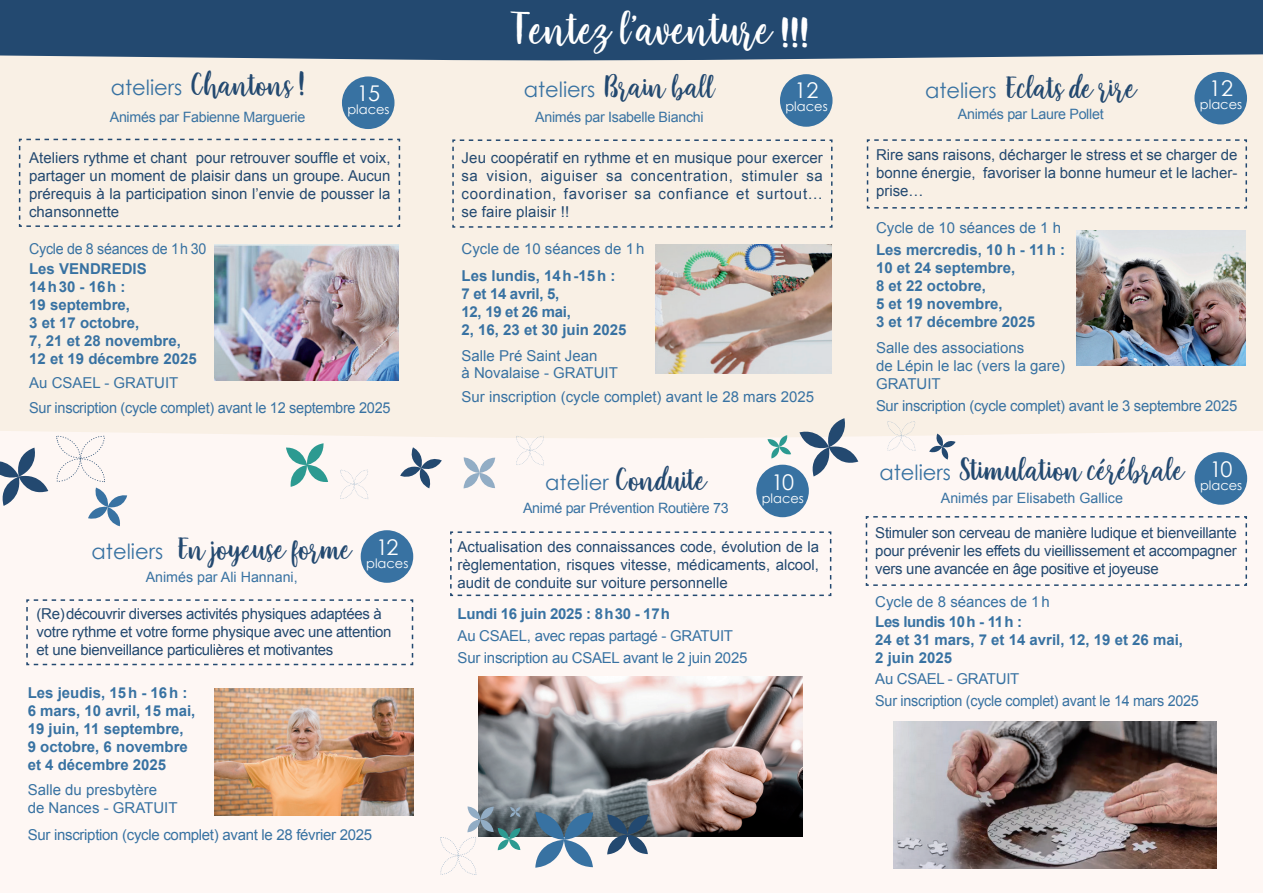
<style>
.page{position:relative;width:1263px;height:893px;background:#fef7f4}
.page>*{position:absolute;margin:0;border:0;box-sizing:border-box;transform-origin:0 0}
.t1{font:45.6px "Faradisa Script";color:#fff}
.t2{font:31.5px "Faradisa Script";color:#234970}
.t3{font:21.6px "Century Gothic";letter-spacing:-.05em;color:#fff}
.t4{font:15px/18px "Arial";color:#234970;text-align:justify}
.t5{font:700 15px/18px "Arial";color:#3872a2}
.t6{font:15px/25px "Arial";letter-spacing:-.02em;color:#3872a2}
.t7{font:15px/18px "Arial";color:#3872a2}
.t8{font:15px/18px "Arial";letter-spacing:-.02em;color:#234970}
.t9{font:700 15px "Arial";letter-spacing:-.02em;color:#3872a2}
.t10{font:15px "Arial";letter-spacing:-.02em;color:#3872a2;scale:.95 1}
.t11{font:14.25px "Arial";letter-spacing:-.02em;color:#3872a2}
.t12{font:14.25px "Arial";color:#3872a2}
.t13{font:13.05px "Century Gothic";color:#fff}
.s1{font-family:"Century Gothic";font-size:21px;color:#3872a2}
.s2{font-size:39.15px}
</style>
<div class="page">
<div style="left:0;top:62px;width:1263px;height:376px;background:#f9f0e5"></div>
<div style="left:866px;top:139px;width:382px;height:70px;background:#f9f0e5"></div>
<div style="left:1194px;top:72px;width:53px;height:52px;background:#3872a2;border-radius:50%"></div>
<img style="left:1077px;top:231px;width:169px;height:134px">
<svg style="left:400px;top:447px;width:42px;height:41px"></svg>
<div style="left:452px;top:139px;width:381px;height:89px;background:#f9f0e5"></div>
<div style="left:780px;top:74px;width:52px;height:53px;background:#3872a2;border-radius:50%"></div>
<img style="left:655px;top:245px;width:176px;height:129px">
<div style="left:342px;top:76px;width:52px;height:53px;background:#3872a2;border-radius:50%"></div>
<div style="left:18px;top:138px;width:383px;height:90px;background:#f9f0e5"></div>
<img style="left:214px;top:244px;width:185px;height:137px">
<svg style="left:0;top:0;width:1263px;height:62px;background:#305377"></svg>
<img style="left:214px;top:688px;width:199px;height:128px">
<svg style="left:56px;top:436px;width:49px;height:46px"></svg>
<svg style="left:340px;top:470px;width:29px;height:29px"></svg>
<svg style="left:516px;top:436px;width:29px;height:30px"></svg>
<svg style="left:887px;top:421px;width:29px;height:30px"></svg>
<div style="left:1194px;top:452px;width:53px;height:53px;background:#3872a2;border-radius:50%"></div>
<svg style="left:26px;top:599px;width:388px;height:67px"></svg>
<svg style="left:865px;top:516px;width:383px;height:70px"></svg>
<img style="left:893px;top:721px;width:323px;height:148px">
<svg style="left:0;top:448px;width:48px;height:58px"></svg>
<svg style="left:799px;top:418px;width:59px;height:58px"></svg>
<svg style="left:286px;top:443px;width:42px;height:44px"></svg>
<svg style="left:767px;top:435px;width:24px;height:23px"></svg>
<svg style="left:929px;top:434px;width:26px;height:26px"></svg>
<div style="left:756px;top:465px;width:53px;height:52px;background:#3872a2;border-radius:50%"></div>
<svg style="left:450px;top:531px;width:382px;height:66px"></svg>
<img style="left:479px;top:676px;width:323px;height:161px">
<svg style="left:607px;top:814px;width:41px;height:40px"></svg>
<svg style="left:440px;top:806px;width:80px;height:69px"></svg>
<svg style="left:535px;top:812px;width:58px;height:56px"></svg>
<svg style="left:88px;top:488px;width:39px;height:38px"></svg>
<div style="left:361px;top:530px;width:52px;height:53px;background:#3872a2;border-radius:50%"></div>
<svg style="left:463px;top:457px;width:32px;height:31px"></svg>
<h2 class="t2" style="left:111px;top:64px;width:195px"><span class="s1">ateliers</span> Chantons !</h2>
<p class="t11" style="left:110px;top:107px;width:197px">Animés par Fabienne Marguerie</p>
<h3 class="t3" style="left:357px;top:80px;width:25px">15</h3>
<p class="t13" style="left:347px;top:101px;width:44px">places</p>
<p class="t4" style="left:29px;top:148px;width:363px">Ateliers rythme et chant pour retrouver souffle et voix, partager un moment de plaisir dans un groupe. Aucun prérequis à la participation sinon l’envie de pousser la chansonnette</p>
<p class="t10" style="left:29px;top:238px;width:188px">Cycle de 8 séances de 1h 30</p>
<p class="t5" style="left:29px;top:260px;width:169px">Les VENDREDIS<br>14h30 - 16h :<br>19 septembre,<br>3 et 17 octobre,<br>7, 21 et 28 novembre,<br>12 et 19 décembre 2025</p>
<p class="t6" style="left:29px;top:370px;width:363px">Au CSAEL - GRATUIT<br>Sur inscription (cycle complet) avant le 12 septembre 2025</p>
<h2 class="t2" style="left:92px;top:527px;width:262px"><span class="s1">ateliers</span> En joyeuse forme</h2>
<p class="t12" style="left:146px;top:567px;width:154px">Animés par Ali Hannani,</p>
<p class="t8" style="left:37px;top:605px;width:356px">(Re)découvrir diverses activités physiques adaptées à votre rythme et votre forme physique avec une attention et une bienveillance particulières et motivantes</p>
<p class="t5" style="left:28px;top:684px;width:169px">Les jeudis, 15h - 16h :<br>6 mars, 10 avril, 15 mai,<br>19 juin, 11 septembre,<br>9 octobre, 6 novembre et 4 décembre 2025</p>
<p class="t7" style="left:28px;top:781px;width:151px">Salle du presbytère<br>de Nances - GRATUIT</p>
<p class="t6" style="left:28px;top:822px;width:346px">Sur inscription (cycle complet) avant le 28 février 2025</p>
<h3 class="t3" style="left:376px;top:534px;width:24px">12</h3>
<p class="t13" style="left:366px;top:555px;width:44px">places</p>
<h1 class="t1" style="left:510px;top:-2px;width:300px">Tentez l’aventure <span class="s2">!!!</span></h1>
<h2 class="t2" style="left:524px;top:65px;width:194px"><span class="s1">ateliers</span> Brain ball</h2>
<p class="t11" style="left:535px;top:107px;width:170px">Animés par Isabelle Bianchi</p>
<p class="t4" style="left:461px;top:149px;width:363px">Jeu coopératif en rythme et en musique pour exercer sa vision, aiguiser sa concentration, stimuler sa coordination, favoriser sa confiance et surtout… se faire plaisir !!</p>
<p class="t7" style="left:461px;top:240px;width:184px">Cycle de 10 séances de 1h</p>
<p class="t5" style="left:461px;top:267px;width:167px">Les lundis, 14h-15h :<br>7 et 14 avril, 5,<br>12, 19 et 26 mai,<br>2, 16, 23 et 30 juin 2025</p>
<p class="t7" style="left:461px;top:347px;width:158px;line-height:17.2px">Salle Pré Saint Jean<br>à Novalaise - GRATUIT</p>
<p class="t7" style="left:461px;top:388px;width:354px">Sur inscription (cycle complet) avant le 28 mars 2025</p>
<h3 class="t3" style="left:794px;top:77px;width:26px">12</h3>
<p class="t13" style="left:785px;top:99px;width:44px">places</p>
<h2 class="t2" style="left:545px;top:458px;width:163px"><span class="s1">atelier</span> Conduite</h2>
<h3 class="t3" style="left:772px;top:469px;width:24px">10</h3>
<p class="t13" style="left:762px;top:490px;width:44px">places</p>
<p class="t11" style="left:523px;top:498px;width:207px">Animé par Prévention Routière 73</p>
<p class="t4" style="left:458px;top:537px;width:363px">Actualisation des connaissances code, évolution de la règlementation, risques vitesse, médicaments, alcool, audit de conduite sur voiture personnelle</p>
<p class="t9" style="left:458px;top:603px;width:214px">Lundi 16 juin 2025 : 8h30 - 17h</p>
<p class="t6" style="left:458px;top:625px;width:291px;line-height:22.2px">Au CSAEL, avec repas partagé - GRATUIT<br>Sur inscription au CSAEL avant le 2 juin 2025</p>
<h2 class="t2" style="left:925px;top:66px;width:213px"><span class="s1">ateliers</span> Eclats de rire</h2>
<p class="t11" style="left:958px;top:104px;width:147px">Animés par Laure Pollet</p>
<p class="t4" style="left:876px;top:146px;width:363px">Rire sans raisons, décharger le stress et se charger de bonne énergie, favoriser la bonne humeur et le lacher&shy;prise…</p>
<p class="t7" style="left:876px;top:219px;width:187px">Cycle de 10 séances de 1 h</p>
<p class="t5" style="left:876px;top:242px;width:191px">Les mercredis, 10 h - 11h :<br>10 et 24 septembre,<br>8 et 22 octobre,<br>5 et 19 novembre,<br>3 et 17 décembre 2025</p>
<p class="t7" style="left:876px;top:339px;width:191px">Salle des associations<br>de Lépin le lac (vers la gare)<br>GRATUIT</p>
<p class="t6" style="left:876px;top:394px;width:363px">Sur inscription (cycle complet) avant le 3 septembre 2025</p>
<h3 class="t3" style="left:1209px;top:75px;width:26px">12</h3>
<p class="t13" style="left:1200px;top:96px;width:44px">places</p>
<h2 class="t2" style="left:879px;top:448px;width:307px"><span class="s1">ateliers</span> Stimulation cérébrale</h2>
<p class="t12" style="left:941px;top:489px;width:184px">Animés par Elisabeth Gallice</p>
<h3 class="t3" style="left:1210px;top:456px;width:24px">10</h3>
<p class="t13" style="left:1200px;top:477px;width:44px">places</p>
<p class="t4" style="left:875px;top:524px;width:363px">Stimuler son cerveau de manière ludique et bienveillante pour prévenir les effets du vieillissement et accompagner vers une avancée en âge positive et joyeuse</p>
<p class="t7" style="left:875px;top:593px;width:176px">Cycle de 8 séances de 1h</p>
<p class="t5" style="left:875px;top:613px;width:309px">Les lundis 10h - 11h :<br>24 et 31 mars, 7 et 14 avril, 12, 19 et 26 mai,<br>2 juin 2025</p>
<p class="t6" style="left:875px;top:668px;width:325px;line-height:21.5px">Au CSAEL - GRATUIT<br>Sur inscription (cycle complet) avant le 14 mars 2025</p>
</div>
